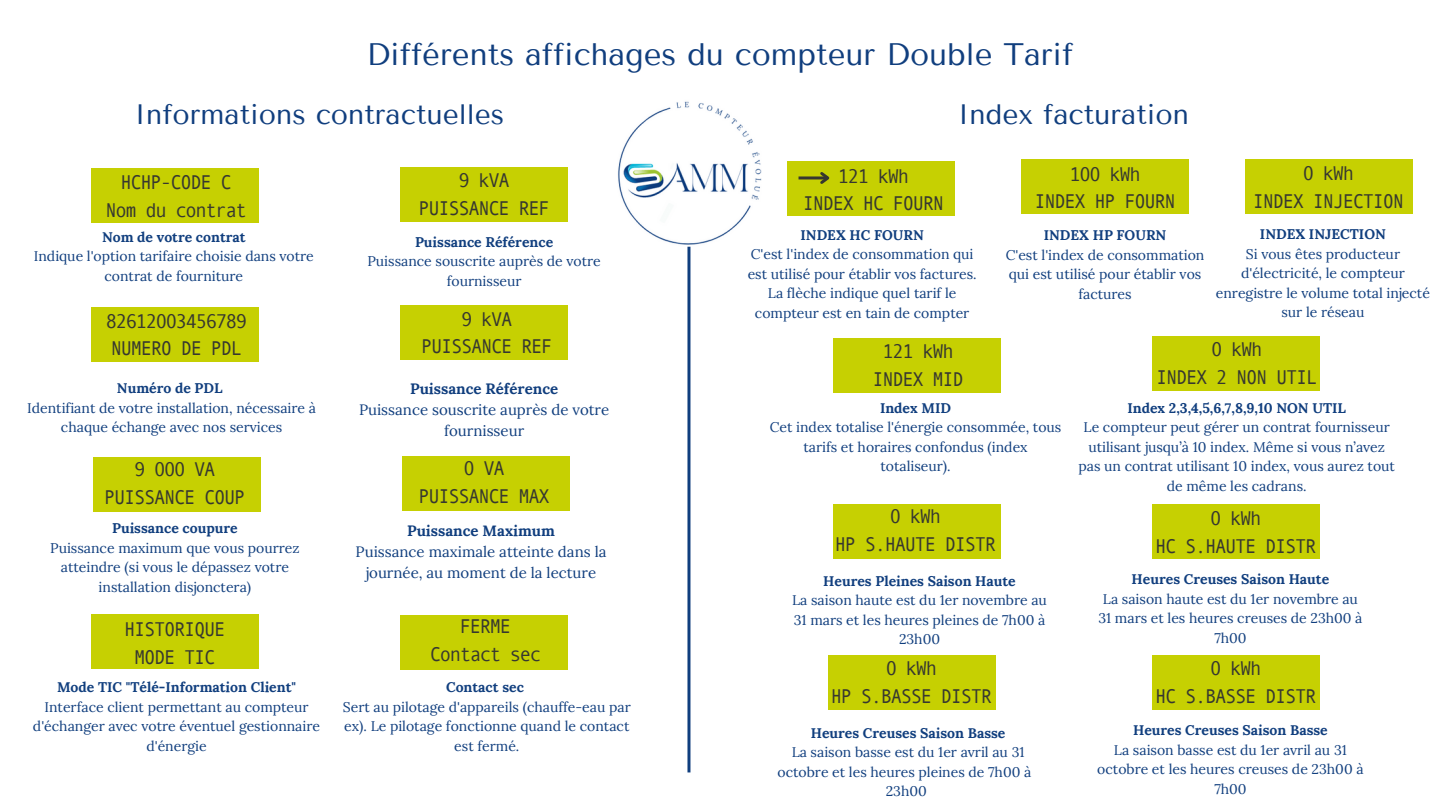
<style>
.page{position:relative;width:1440px;height:810px;background:#fff}
.page>*{position:absolute;margin:0;border:0;box-sizing:border-box;transform-origin:0 0}
.t1{font:31px "Tenor Sans";color:#103e7e}
.t2{font:28px "Tenor Sans";color:#103e7e}
.t3{font:20px "Andale Mono WTJ";color:#363730}
.t4{font:15px/21px "Lora";color:#103e7e;text-align:center}
.t5{font:700 15px "Lora";color:#103e7e}
.t6{font:14px/19.5px "Lora";color:#103e7e;text-align:center}
.t7{font:700 14px "Lora";color:#103e7e}
</style>
<div class="page">
<img style="left:618px;top:101px;width:143px;height:144px">
<hr style="left:687px;top:247px;width:3px;height:525px;background:#103e7e">
<div style="left:787px;top:162px;width:168px;height:54px;background:#c6d002"></div>
<div style="left:1021px;top:160px;width:168px;height:54px;background:#c6d002"></div>
<div style="left:833px;top:338px;width:168px;height:54px;background:#c6d002"></div>
<div style="left:1152px;top:336px;width:168px;height:54px;background:#c6d002"></div>
<div style="left:833px;top:504px;width:168px;height:55px;background:#c6d002"></div>
<div style="left:1152px;top:504px;width:168px;height:55px;background:#c6d002"></div>
<div style="left:828px;top:655px;width:168px;height:54px;background:#c6d002"></div>
<div style="left:91px;top:307px;width:168px;height:55px;background:#c6d002"></div>
<div style="left:1152px;top:655px;width:168px;height:54px;background:#c6d002"></div>
<div style="left:400px;top:168px;width:168px;height:54px;background:#c6d002"></div>
<div style="left:91px;top:168px;width:168px;height:55px;background:#c6d002"></div>
<div style="left:400px;top:305px;width:168px;height:54px;background:#c6d002"></div>
<div style="left:400px;top:615px;width:168px;height:55px;background:#c6d002"></div>
<div style="left:91px;top:615px;width:168px;height:54px;background:#c6d002"></div>
<div style="left:402px;top:456px;width:168px;height:54px;background:#c6d002"></div>
<div style="left:93px;top:457px;width:168px;height:55px;background:#c6d002"></div>
<hr style="left:799px;top:176px;width:29px;height:3px;background:#363730">
<svg style="left:817px;top:172px;width:13px;height:12px"></svg>
<div style="left:1245px;top:159px;width:168px;height:55px;background:#c6d002"></div>
<p class="t1" style="left:367px;top:36px;width:708px">Différents affichages du compteur Double Tarif</p>
<p class="t2" style="left:135px;top:99px;width:371px">Informations contractuelles</p>
<p class="t2" style="left:958px;top:99px;width:233px">Index facturation</p>
<p class="t3" style="left:121px;top:165px;width:111px">HCHP-CODE C</p>
<p class="t3" style="left:106px;top:193px;width:141px">Nom du contrat</p>
<p class="t7" style="left:102px;top:228px;width:145px">Nom de votre contrat</p>
<p class="t6" style="left:34px;top:246px;width:282px">Indique l'option tarifaire choisie dans votre contrat de fourniture</p>
<p class="t3" style="left:107px;top:304px;width:141px">82612003456789</p>
<p class="t3" style="left:112px;top:332px;width:131px">NUMERO DE PDL</p>
<p class="t7" style="left:117px;top:379px;width:107px">Numéro de PDL</p>
<p class="t6" style="left:27px;top:398px;width:290px">Identifiant de votre installation, nécessaire à chaque échange avec nos services</p>
<p class="t3" style="left:135px;top:452px;width:81px">9 000 VA</p>
<p class="t3" style="left:105px;top:480px;width:141px">PUISSANCE COUP</p>
<p class="t7" style="left:112px;top:519px;width:127px">Puissance coupure</p>
<p class="t6" style="left:50px;top:538px;width:251px">Puissance maximum que vous pourrez atteindre (si vous le dépassez votre installation disjonctera)</p>
<p class="t3" style="left:125px;top:613px;width:101px">HISTORIQUE</p>
<p class="t3" style="left:135px;top:640px;width:81px">MODE TIC</p>
<p class="t7" style="left:57px;top:678px;width:241px">Mode TIC "Télé-Information Client"</p>
<p class="t6" style="left:33px;top:697px;width:289px">Interface client permettant au compteur d'échanger avec votre éventuel gestionnaire d'énergie</p>
<p class="t3" style="left:459px;top:163px;width:51px">9 kVA</p>
<p class="t3" style="left:419px;top:191px;width:131px">PUISSANCE REF</p>
<p class="t7" style="left:415px;top:232px;width:140px">Puissance Référence</p>
<p class="t6" style="left:367px;top:251px;width:235px">Puissance souscrite auprès de votre fournisseur</p>
<p class="t3" style="left:462px;top:302px;width:51px">9 kVA</p>
<p class="t3" style="left:422px;top:329px;width:131px">PUISSANCE REF</p>
<p class="t5" style="left:410px;top:379px;width:150px">Puissance Référence</p>
<p class="t4" style="left:359px;top:399px;width:252px">Puissance souscrite auprès de votre fournisseur</p>
<p class="t3" style="left:464px;top:451px;width:41px">0 VA</p>
<p class="t3" style="left:419px;top:479px;width:131px">PUISSANCE MAX</p>
<p class="t5" style="left:407px;top:521px;width:149px">Puissance Maximum</p>
<p class="t4" style="left:356px;top:541px;width:252px">Puissance maximale atteinte dans la journée, au moment de la lecture</p>
<p class="t3" style="left:461px;top:609px;width:51px">FERME</p>
<p class="t3" style="left:431px;top:637px;width:111px">Contact sec</p>
<p class="t7" style="left:446px;top:678px;width:79px">Contact sec</p>
<p class="t6" style="left:343px;top:697px;width:289px">Sert au pilotage d'appareils (chauffe-eau par ex). Le pilotage fonctionne quand le contact est fermé.</p>
<p class="t3" style="left:838px;top:159px;width:71px">121 kWh</p>
<p class="t3" style="left:803px;top:187px;width:141px">INDEX HC FOURN</p>
<p class="t7" style="left:800px;top:226px;width:125px">INDEX HC FOURN</p>
<p class="t6" style="left:748px;top:245px;width:230px">C'est l'index de consommation qui est utilisé pour établir vos factures.<br>La flèche indique quel tarif le compteur est en tain de compter</p>
<p class="t3" style="left:1070px;top:157px;width:71px">100 kWh</p>
<p class="t3" style="left:1035px;top:185px;width:141px">INDEX HP FOURN</p>
<p class="t7" style="left:1044px;top:226px;width:124px">INDEX HP FOURN</p>
<p class="t6" style="left:1006px;top:245px;width:200px">C'est l'index de consommation qui est utilisé pour établir vos factures</p>
<p class="t3" style="left:1304px;top:156px;width:51px">0 kWh</p>
<p class="t3" style="left:1254px;top:184px;width:151px">INDEX INJECTION</p>
<p class="t7" style="left:1260px;top:225px;width:128px">INDEX INJECTION</p>
<p class="t6" style="left:1216px;top:244px;width:216px">Si vous êtes producteur d'électricité, le compteur enregistre le volume total injecté sur le réseau</p>
<p class="t3" style="left:883px;top:334px;width:71px">121 kWh</p>
<p class="t3" style="left:873px;top:362px;width:91px">INDEX MID</p>
<p class="t7" style="left:880px;top:399px;width:73px">Index MID</p>
<p class="t6" style="left:770px;top:417px;width:293px">Cet index totalise l'énergie consommée, tous tarifs et horaires confondus (index totaliseur).</p>
<p class="t3" style="left:891px;top:499px;width:51px">0 kWh</p>
<p class="t3" style="left:836px;top:527px;width:161px">HP S.HAUTE DISTR</p>
<p class="t7" style="left:823px;top:572px;width:194px">Heures Pleines Saison Haute</p>
<p class="t6" style="left:792px;top:590px;width:256px">La saison haute est du 1er novembre au<br>31 mars et les heures pleines de 7h00 à<br>23h00</p>
<p class="t3" style="left:887px;top:652px;width:51px">0 kWh</p>
<p class="t3" style="left:832px;top:679px;width:161px">HP S.BASSE DISTR</p>
<p class="t7" style="left:811px;top:724px;width:196px">Heures Creuses Saison Basse</p>
<p class="t6" style="left:778px;top:743px;width:255px">La saison basse est du 1er avril au 31 octobre et les heures pleines de 7h00 à<br>23h00</p>
<p class="t3" style="left:1212px;top:333px;width:51px">0 kWh</p>
<p class="t3" style="left:1157px;top:360px;width:161px">INDEX 2 NON UTIL</p>
<p class="t7" style="left:1127px;top:399px;width:220px">Index 2,3,4,5,6,7,8,9,10 NON UTIL</p>
<p class="t6" style="left:1078px;top:417px;width:318px">Le compteur peut gérer un contrat fournisseur utilisant jusqu’à 10 index. Même si vous n’avez pas un contrat utilisant 10 index, vous aurez tout de même les cadrans.</p>
<p class="t3" style="left:1211px;top:502px;width:51px">0 kWh</p>
<p class="t3" style="left:1156px;top:529px;width:161px">HC S.HAUTE DISTR</p>
<p class="t7" style="left:1132px;top:570px;width:199px">Heures Creuses Saison Haute</p>
<p class="t6" style="left:1098px;top:589px;width:266px">La saison haute est du 1er novembre au<br>31 mars et les heures creuses de 23h00 à<br>7h00</p>
<p class="t3" style="left:1211px;top:652px;width:51px">0 kWh</p>
<p class="t3" style="left:1156px;top:679px;width:161px">HC S.BASSE DISTR</p>
<p class="t7" style="left:1133px;top:721px;width:196px">Heures Creuses Saison Basse</p>
<p class="t6" style="left:1097px;top:740px;width:268px">La saison basse est du 1er avril au 31 octobre et les heures creuses de 23h00 à<br>7h00</p>
</div>
